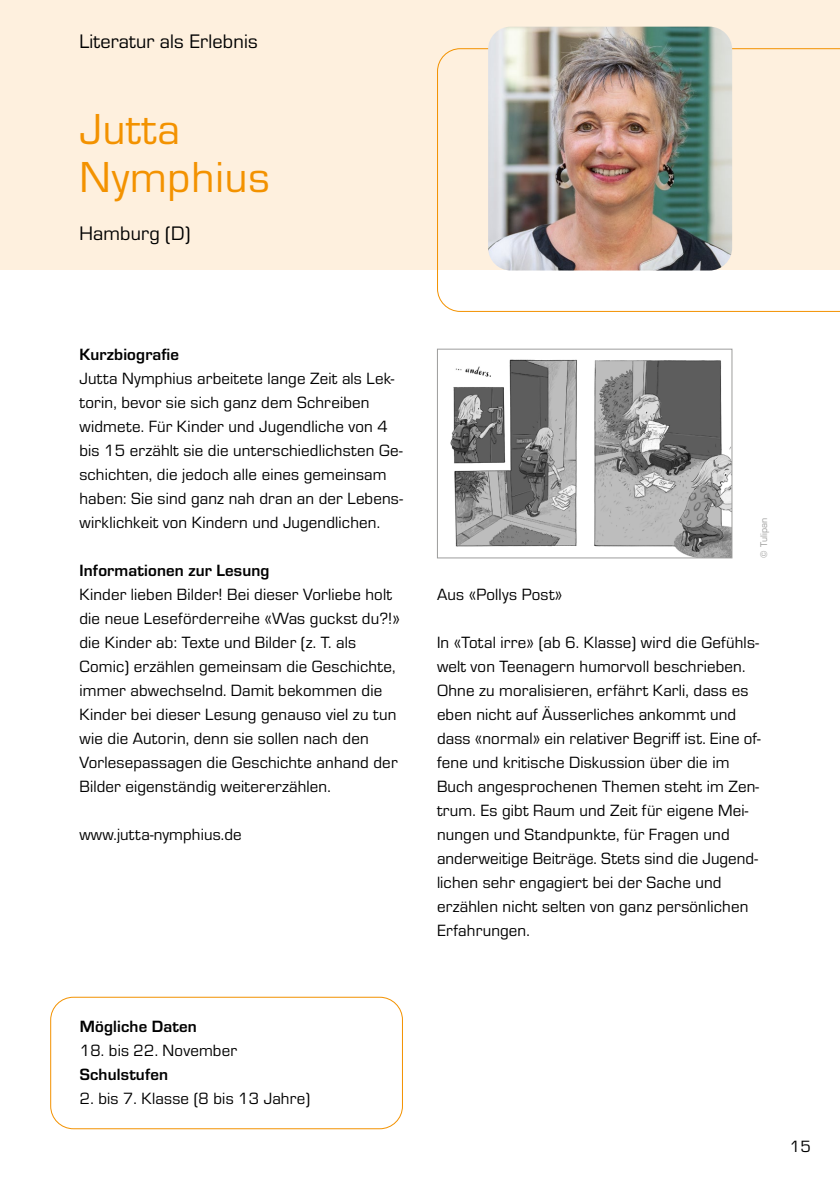
<style>
.page{position:relative;width:840px;height:1191px;background:#fff}
.page>*{position:absolute;margin:0;border:0;box-sizing:border-box;transform-origin:0 0}
.t1{font:45px/48px "Eurostile";letter-spacing:.02em;color:#f39200}
.t2{font:20.2px "Eurostile";letter-spacing:.01em;color:#000}
.t3{font:16.8px/24px "Eurostile";letter-spacing:.01em;color:#000}
.t4{font:700 16.8px "Eurostile";letter-spacing:.01em;color:#000}
.t5{font:10px "Eurostile";letter-spacing:.01em;color:#9d9d9c}
</style>
<div class="page">
<div style="left:0;top:0;width:839px;height:269px;background:#fef0de"></div>
<svg style="left:437px;top:48px;width:402px;height:264px"></svg>
<img style="left:488px;top:27px;width:243px;height:243px">
<div style="left:50px;top:996px;width:353px;height:133px;border:1px solid #f39200;border-radius:23px"></div>
<img style="left:450px;top:359px;width:279px;height:197px">
<div style="left:437px;top:349px;width:294px;height:209px;border:1px solid #9d9d9c"></div>
<p class="t2" style="left:79px;top:28px;width:180px">Literatur als Erlebnis</p>
<h1 class="t1" style="left:79px;top:103px;width:192px">Jutta<br>Nymphius</h1>
<p class="t2" style="left:79px;top:220px;width:112px">Hamburg (D)</p>
<p class="t4" style="left:79px;top:342px;width:101px">Kurzbiografie</p>
<p class="t3" style="left:79px;top:366px;width:325px">Jutta Nymphius arbeitete lange Zeit als Lek&shy;torin, bevor sie sich ganz dem Schreiben widmete. Für Kinder und Jugendliche von 4 bis 15 erzählt sie die unterschiedlichsten Ge&shy;schichten, die jedoch alle eines gemeinsam haben: Sie sind ganz nah dran an der Lebens&shy;wirklichkeit von Kindern und Jugendlichen.</p>
<p class="t4" style="left:79px;top:558px;width:191px">Informationen zur Lesung</p>
<p class="t3" style="left:79px;top:582px;width:322px">Kinder lieben Bilder! Bei dieser Vorliebe holt die neue Leseförderreihe «Was guckst du?!» die Kinder ab: Texte und Bilder (z. T. als Comic) erzählen gemeinsam die Geschichte, immer abwechselnd. Damit bekommen die Kinder bei dieser Lesung genauso viel zu tun wie die Autorin, denn sie sollen nach den Vorlesepassagen die Geschichte anhand der Bilder eigenständig weitererzählen.</p>
<p class="t3" style="left:79px;top:822px;width:164px">www.jutta-nymphius.de</p>
<p class="t4" style="left:80px;top:1014px;width:118px">Mögliche Daten</p>
<p class="t3" style="left:80px;top:1038px;width:159px">18. bis 22. November</p>
<p class="t4" style="left:80px;top:1062px;width:90px">Schulstufen</p>
<p class="t3" style="left:80px;top:1086px;width:232px">2. bis 7. Klasse (8 bis 13 Jahre)</p>
<p class="t3" style="left:437px;top:582px;width:127px">Aus «Pollys Post»</p>
<p class="t5" style="left:756px;top:557px;width:41px;rotate:-90deg">© Tulipan</p>
<p class="t3" style="left:437px;top:630px;width:325px">In «Total irre» (ab 6. Klasse) wird die Gefühls&shy;welt von Teenagern humorvoll beschrieben.<br>Ohne zu moralisieren, erfährt Karli, dass es eben nicht auf Äusserliches ankommt und dass «normal» ein relativer Begriff ist. Eine of&shy;fene und kritische Diskussion über die im Buch angesprochenen Themen steht im Zen&shy;trum. Es gibt Raum und Zeit für eigene Mei&shy;nungen und Standpunkte, für Fragen und anderweitige Beiträge. Stets sind die Jugend&shy;lichen sehr engagiert bei der Sache und erzählen nicht selten von ganz persönlichen Erfahrungen.</p>
<p class="t3" style="left:789px;top:1134px;width:22px">15</p>
</div>
